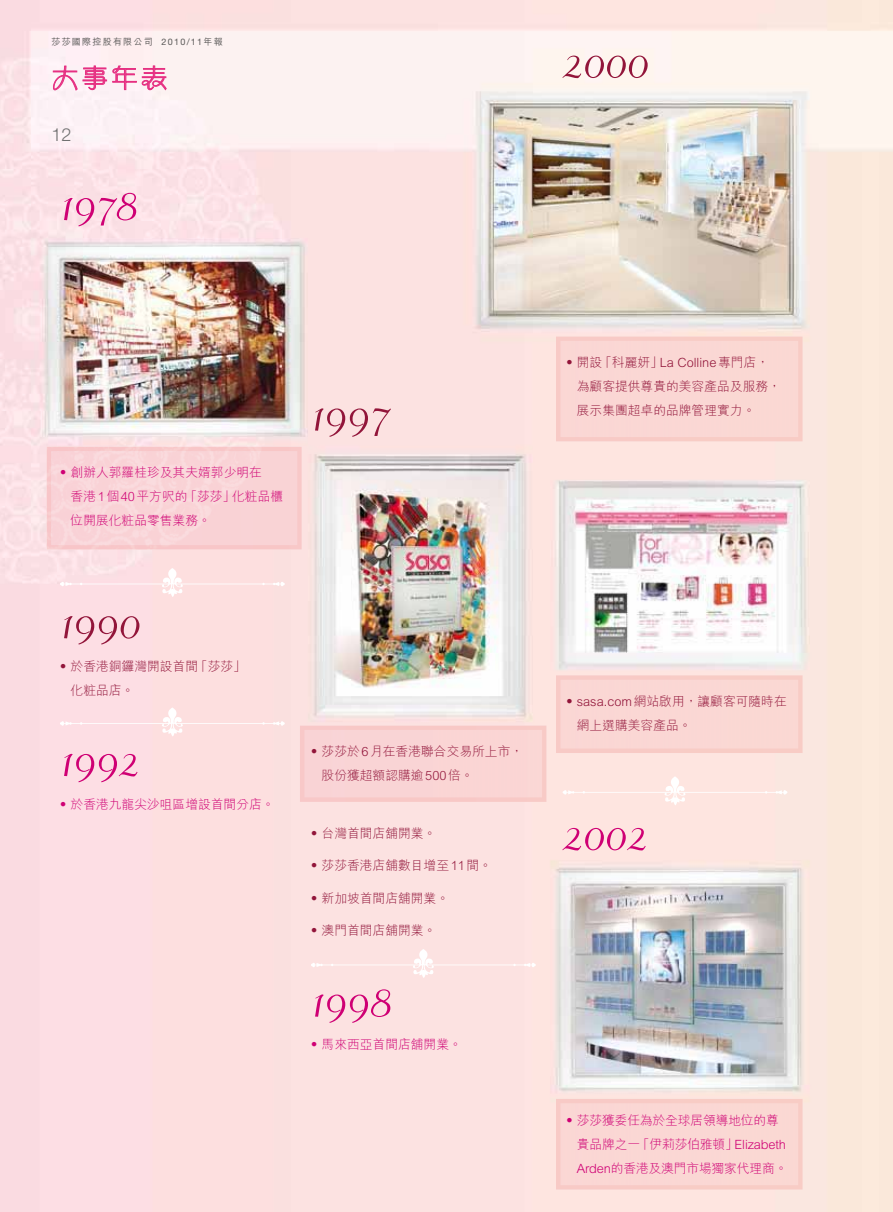
<style>
.page{position:relative;width:893px;height:1212px;background:#fff}
.page>*{position:absolute;margin:0;border:0;box-sizing:border-box;transform-origin:0 0}
.t1{font:52.5px "odstemplik";color:#cf0074}
.t2{font:52.5px "odstemplik";color:#92153a}
.t3{font:27px "M Gentle HK Light E Ten B5 H";color:#e63082}
.t4{font:300 18px "Helvetica Neue LT Std";color:#717171}
.t5{font:12.75px/24px "M Hei HK Light E Ten B5 H";color:#92153a}
.t6{font:12.75px/24px "M Hei HK Light E Ten B5 H";color:#cf0074}
.t7{font:9px "M Hei HK Medium E Ten B5 H";letter-spacing:.14em;color:#595857}
.s1{font-family:"Helvetica Neue LT Std"}
</style>
<div class="page">
<img style="left:1px;top:1px;width:891px;height:1211px">
<svg style="left:53px;top:66px;width:114px;height:31px"></svg>
<img style="left:47px;top:447px;width:255px;height:103px">
<img style="left:300px;top:725px;width:246px;height:77px">
<img style="left:556px;top:336px;width:246px;height:106px">
<img style="left:556px;top:675px;width:246px;height:78px">
<img style="left:556px;top:1099px;width:246px;height:91px">
<svg style="left:311px;top:949px;width:224px;height:29px;background:#fce4e3"></svg>
<svg style="left:562px;top:776px;width:225px;height:29px;background:#fde6e2"></svg>
<svg style="left:60px;top:568px;width:225px;height:29px;background:#fce1e3"></svg>
<svg style="left:60px;top:708px;width:225px;height:29px;background:#fce0e3"></svg>
<p class="t7" style="left:51px;top:38px;width:173px">莎莎國際控股有限公司 <span class="s1">2010/11</span>年報</p>
<h2 class="t3" style="left:51px;top:68px;width:118px">大事年表</h2>
<h3 class="t4" style="left:51px;top:128px;width:22px">12</h3>
<h1 class="t1" style="left:60px;top:171px;width:79px">1978</h1>
<h1 class="t2" style="left:562px;top:29px;width:88px">2000</h1>
<p class="t6" style="left:71px;top:461px;width:214px;text-indent:-14px">‧ 創辦人郭羅桂珍及其夫婿郭少明在<br>香港1個40平方呎的「莎莎」化粧品櫃位開展化粧品零售業務。</p>
<h1 class="t2" style="left:311px;top:382px;width:79px">1997</h1>
<h1 class="t2" style="left:60px;top:590px;width:82px">1990</h1>
<p class="t5" style="left:71px;top:656px;width:177px;text-indent:-14px">‧ 於香港銅鑼灣開設首間「莎莎」化粧品店。</p>
<h1 class="t1" style="left:60px;top:727px;width:81px">1992</h1>
<p class="t6" style="left:57px;top:794px;width:219px">‧ 於香港九龍尖沙咀區增設首間分店。</p>
<p class="t5" style="left:321px;top:741px;width:203px;text-indent:-14px">‧ 莎莎於6月在香港聯合交易所上市，股份獲超額認購逾500倍。</p>
<p class="t5" style="left:308px;top:823px;width:130px">‧ 台灣首間店舖開業。</p>
<p class="t5" style="left:308px;top:855px;width:186px">‧ 莎莎香港店舖數目增至11間。</p>
<p class="t5" style="left:308px;top:888px;width:143px">‧ 新加坡首間店舖開業。</p>
<p class="t5" style="left:308px;top:920px;width:130px">‧ 澳門首間店舖開業。</p>
<h1 class="t1" style="left:311px;top:968px;width:82px">1998</h1>
<p class="t6" style="left:308px;top:1034px;width:156px">‧ 馬來西亞首間店舖開業。</p>
<p class="t5" style="left:577px;top:352px;width:205px;text-indent:-14px">‧ 開設「科麗妍」La Colline專門店，為顧客提供尊貴的美容產品及服務，展示集團超卓的品牌管理實力。</p>
<p class="t5" style="left:577px;top:691px;width:211px;text-indent:-14px">‧ sasa.com網站啟用，讓顧客可隨時在網上選購美容產品。</p>
<h1 class="t1" style="left:562px;top:801px;width:87px">2002</h1>
<p class="t6" style="left:577px;top:1110px;width:212px;text-indent:-14px">‧ 莎莎獲委任為於全球居領導地位的尊貴品牌之一「伊莉莎伯雅頓」Elizabeth<br>Arden的香港及澳門市場獨家代理商。</p>
</div>
